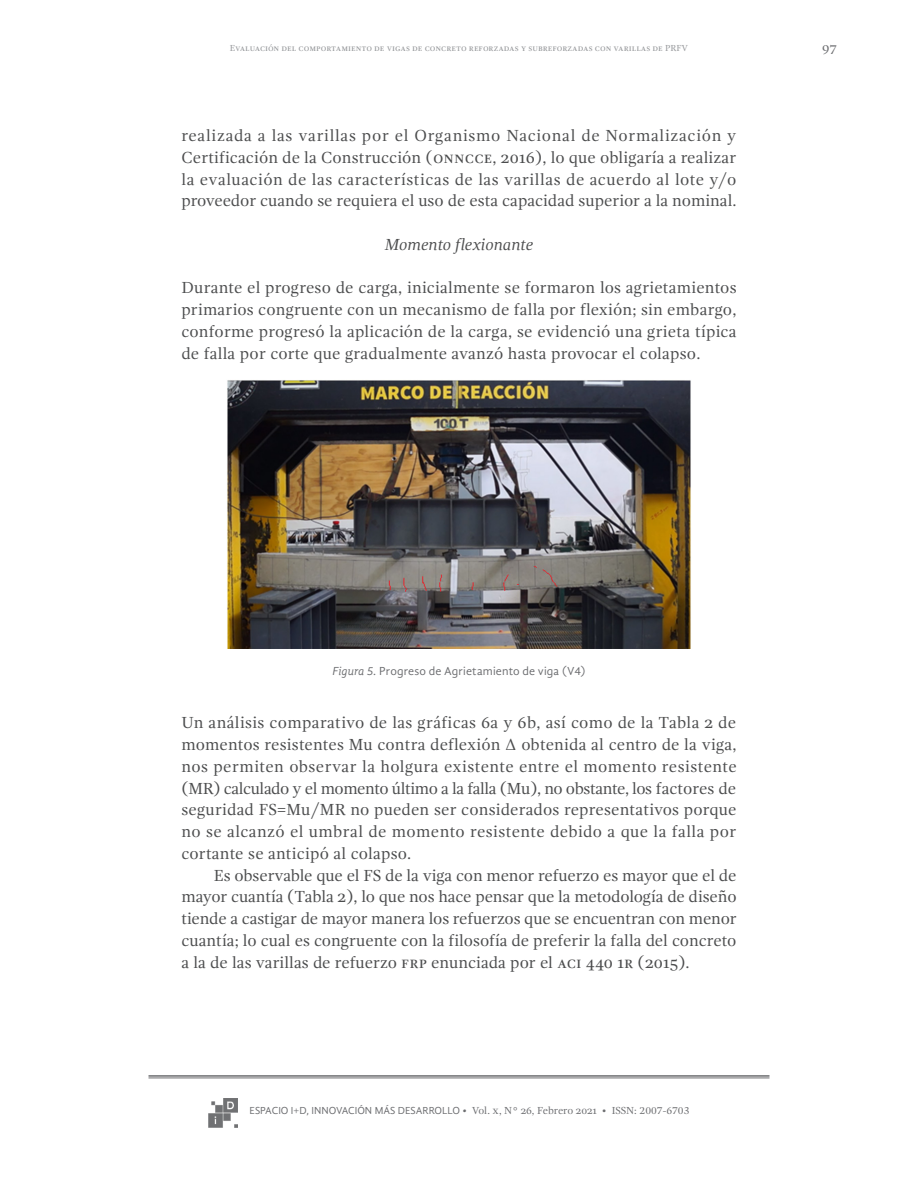
<style>
.page{position:relative;width:918px;height:1188px;background:#fff}
.page>*{position:absolute;margin:0;border:0;box-sizing:border-box;transform-origin:0 0}
.Párrafo_p{font:16.5px/21.8px "Gandhi Serif";letter-spacing:.01em;color:#4b4c4d;text-align:justify}
.Párrafo_s{font:16.5px/21.8px "Gandhi Serif";letter-spacing:-.005em;color:#4b4c4d;text-align:justify}
.subtitulo{font:italic 16.5px "Gandhi Serif";color:#4b4c4d}
.t1{font:13.5px "Gandhi Serif";color:#6c6d70}
.pie_de_foto{font:12px "Gandhi Sans";letter-spacing:.015em;color:#6c6d70}
.t2{font:10.5px "Gandhi Serif";letter-spacing:-.005em;color:#6c6d70}
.t3{font:9px "Gandhi Serif";color:#939598}
.s1{font-style:italic}
.s2{font-family:"Gandhi Sans"}
</style>
<div class="page">
<img style="left:208px;top:1098px;width:30px;height:29px">
<hr style="left:148px;top:1075px;width:622px;height:2px;background:#6c6d70">
<hr style="left:148px;top:1078px;width:622px;height:1px;background:#6c6d70">
<img style="left:227px;top:380px;width:464px;height:269px">
<p class="t3" style="left:230px;top:43px;width:460px">Evaluación del comportamiento de vigas de concreto reforzadas y subreforzadas con varillas de PRFV</p>
<p class="t1" style="left:822px;top:42px;width:16px">97</p>
<p class="Párrafo_p" style="left:181px;top:125px;width:557px">realizada a las varillas por el Organismo Nacional de Normalización y Certificación de la Construcción (onncce, 2016), lo que obligaría a realizar la evaluación de las características de las varillas de acuerdo al lote y/o proveedor cuando se requiera el uso de esta capacidad superior a la nominal.</p>
<p class="subtitulo" style="left:385px;top:235px;width:150px">Momento flexionante</p>
<p class="Párrafo_p" style="left:181px;top:277px;width:557px">Durante el progreso de carga, inicialmente se formaron los agrietamientos primarios congruente con un mecanismo de falla por flexión; sin embargo, conforme progresó la aplicación de la carga, se evidenció una grieta típica de falla por corte que gradualmente avanzó hasta provocar el colapso.</p>
<p class="pie_de_foto" style="left:333px;top:664px;width:254px"><span class="s1">Figura 5.</span> Progreso de Agrietamiento de viga (V4)</p>
<p class="Párrafo_p" style="left:181px;top:712px;width:557px">Un análisis comparativo de las gráficas 6a y 6b, así como de la Tabla 2 de momentos resistentes Mu contra deflexión ∆ obtenida al centro de la viga, nos permiten observar la holgura existente entre el momento resistente (MR) calculado y el momento último a la falla (Mu), no obstante, los factores de seguridad FS=Mu/MR no pueden ser considerados representativos porque no se alcanzó el umbral de momento resistente debido a que la falla por cortante se anticipó al colapso.</p>
<p class="Párrafo_s" style="left:181px;top:864px;width:557px;text-indent:32px">Es observable que el FS de la viga con menor refuerzo es mayor que el de mayor cuantía (Tabla 2), lo que nos hace pensar que la metodología de diseño tiende a castigar de mayor manera los refuerzos que se encuentran con menor cuantía; lo cual es congruente con la filosofía de preferir la falla del concreto a la de las varillas de refuerzo frp enunciada por el aci 440 1r (2015).</p>
<p class="t2" style="left:250px;top:1105px;width:441px"><span class="s2">ESPACIO I+D, INNOVACIÓN MÁS DESARROLLO</span> <span class="s1">•</span> Vol. x, N° 26, Febrero 2021 • ISSN: 2007-6703</p>
</div>
